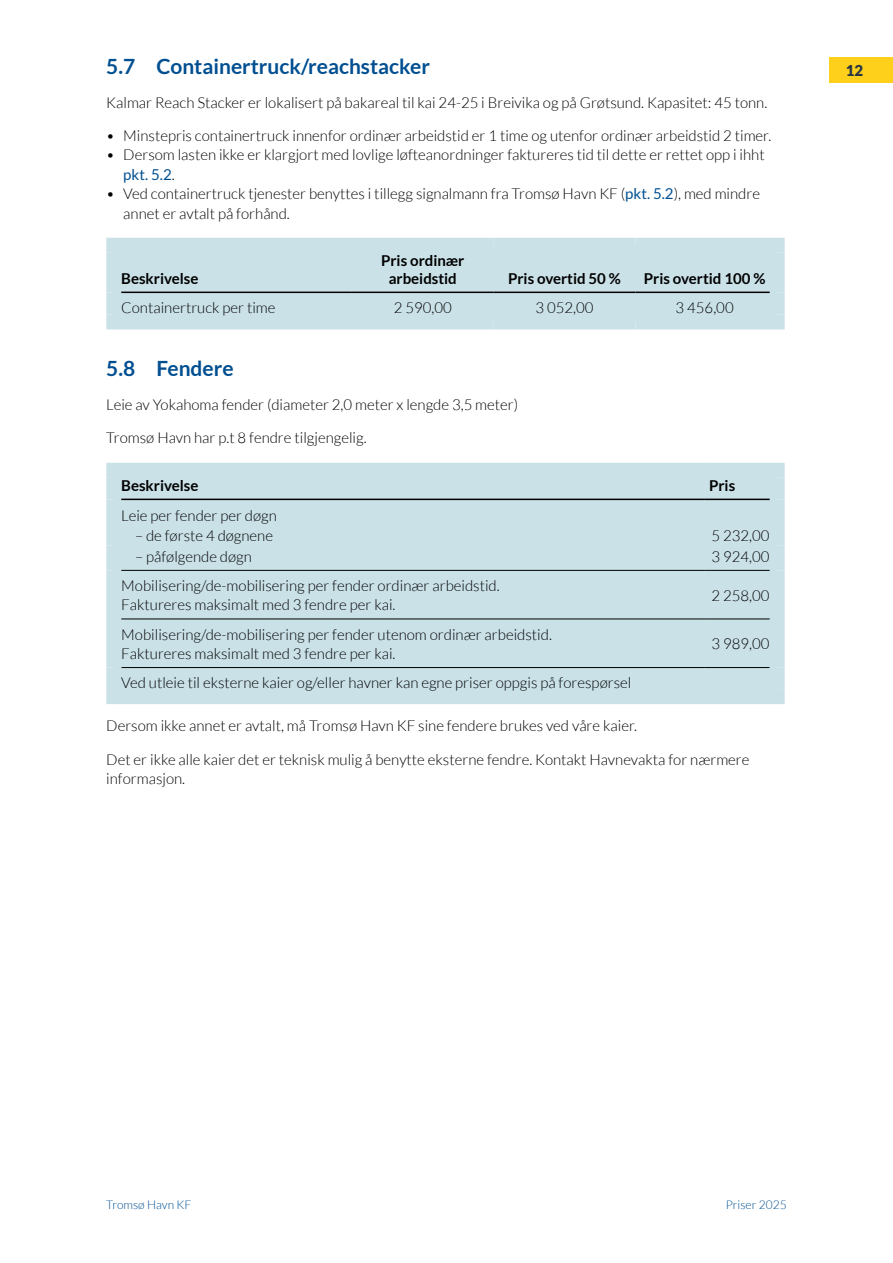
<style>
.page{position:relative;width:893px;height:1263px;background:#fff}
.page>*{position:absolute;margin:0;border:0;box-sizing:border-box;transform-origin:0 0}
.t1{font:700 21px "Lato";color:#004f91}
.t2{font:300 15px/19.5px "Lato";color:#000}
.t3{font:700 15px/18px "Lato";color:#000;text-align:center}
.t4{font:900 15px "Lato";color:#283542}
.t5{font:300 12px "Lato";color:#004f91}
.s1{font-weight:400;color:#004f91}
</style>
<div class="page">
<div style="left:829px;top:57px;width:64px;height:26px;background:#fecf1b"></div>
<div style="left:121px;top:253px;width:649px;height:61px;background:#cae1e8"></div>
<div style="left:106px;top:314px;width:246px;height:15px;background:#cae1e8"></div>
<div style="left:352px;top:314px;width:142px;height:15px;background:#cae1e8"></div>
<div style="left:494px;top:314px;width:141px;height:15px;background:#cae1e8"></div>
<div style="left:635px;top:314px;width:150px;height:15px;background:#cae1e8"></div>
<div style="left:106px;top:238px;width:246px;height:15px;background:#cae1e8"></div>
<div style="left:106px;top:253px;width:15px;height:39px;background:#cae1e8"></div>
<div style="left:352px;top:238px;width:142px;height:15px;background:#cae1e8"></div>
<div style="left:494px;top:238px;width:141px;height:15px;background:#cae1e8"></div>
<div style="left:635px;top:238px;width:150px;height:15px;background:#cae1e8"></div>
<div style="left:106px;top:292px;width:15px;height:22px;background:#cae1e8"></div>
<div style="left:770px;top:253px;width:15px;height:39px;background:#cae1e8"></div>
<div style="left:770px;top:292px;width:15px;height:22px;background:#cae1e8"></div>
<hr style="left:121px;top:292px;width:231px;height:1px;background:#000">
<hr style="left:352px;top:292px;width:142px;height:1px;background:#000">
<hr style="left:494px;top:292px;width:141px;height:1px;background:#000">
<hr style="left:635px;top:292px;width:135px;height:1px;background:#000">
<div style="left:121px;top:478px;width:649px;height:211px;background:#cae1e8"></div>
<hr style="left:121px;top:667px;width:584px;height:1px;background:#000">
<hr style="left:705px;top:667px;width:65px;height:1px;background:#000">
<div style="left:106px;top:463px;width:599px;height:15px;background:#cae1e8"></div>
<div style="left:106px;top:478px;width:15px;height:21px;background:#cae1e8"></div>
<div style="left:705px;top:463px;width:80px;height:15px;background:#cae1e8"></div>
<div style="left:106px;top:499px;width:15px;height:26px;background:#cae1e8"></div>
<div style="left:106px;top:525px;width:15px;height:20px;background:#cae1e8"></div>
<div style="left:106px;top:545px;width:15px;height:25px;background:#cae1e8"></div>
<div style="left:106px;top:570px;width:15px;height:49px;background:#cae1e8"></div>
<div style="left:106px;top:619px;width:15px;height:48px;background:#cae1e8"></div>
<div style="left:106px;top:667px;width:15px;height:22px;background:#cae1e8"></div>
<div style="left:770px;top:478px;width:15px;height:21px;background:#cae1e8"></div>
<div style="left:770px;top:499px;width:15px;height:26px;background:#cae1e8"></div>
<div style="left:770px;top:525px;width:15px;height:20px;background:#cae1e8"></div>
<div style="left:770px;top:545px;width:15px;height:25px;background:#cae1e8"></div>
<div style="left:770px;top:570px;width:15px;height:49px;background:#cae1e8"></div>
<div style="left:770px;top:619px;width:15px;height:48px;background:#cae1e8"></div>
<div style="left:770px;top:667px;width:15px;height:22px;background:#cae1e8"></div>
<hr style="left:121px;top:499px;width:584px;height:1px;background:#000">
<hr style="left:705px;top:499px;width:65px;height:1px;background:#000">
<hr style="left:121px;top:570px;width:584px;height:1px;background:#000">
<hr style="left:705px;top:570px;width:65px;height:1px;background:#000">
<hr style="left:121px;top:619px;width:584px;height:1px;background:#000">
<hr style="left:705px;top:619px;width:65px;height:1px;background:#000">
<div style="left:106px;top:689px;width:599px;height:15px;background:#cae1e8"></div>
<div style="left:705px;top:689px;width:80px;height:15px;background:#cae1e8"></div>
<h1 class="t1" style="left:106px;top:55px;width:325px">5.7 Containertruck/reachstacker</h1>
<p class="t2" style="left:106px;top:93px;width:663px">Kalmar Reach Stacker er lokalisert på bakareal til kai 24-25 i Breivika og på Grøtsund. Kapasitet: 45 tonn.</p>
<p class="t2" style="left:106px;top:126px;width:667px">• Minstepris containertruck innenfor ordinær arbeidstid er 1 time og utenfor ordinær arbeidstid 2 timer.</p>
<p class="t2" style="left:123px;top:145px;width:643px;text-indent:-17px">• Dersom lasten ikke er klargjort med lovlige løfteanordninger faktureres tid til dette er rettet opp i ihht <span class="s1">pkt. 5.2</span>.</p>
<p class="t2" style="left:123px;top:184px;width:638px;text-indent:-17px">• Ved containertruck tjenester benyttes i tillegg signalmann fra Tromsø Havn KF (<span class="s1">pkt. 5.2</span>), med mindre annet er avtalt på forhånd.</p>
<p class="t3" style="left:121px;top:269px;width:79px">Beskrivelse</p>
<p class="t3" style="left:381px;top:251px;width:85px">Pris ordinær arbeidstid</p>
<p class="t3" style="left:508px;top:269px;width:114px">Pris overtid 50 %</p>
<p class="t3" style="left:644px;top:269px;width:123px">Pris overtid 100 %</p>
<p class="t2" style="left:121px;top:298px;width:156px">Containertruck per time</p>
<p class="t2" style="left:394px;top:298px;width:60px">2 590,00</p>
<p class="t2" style="left:535px;top:298px;width:60px">3 052,00</p>
<p class="t2" style="left:676px;top:298px;width:60px">3 456,00</p>
<h1 class="t1" style="left:106px;top:357px;width:129px">5.8 Fendere</h1>
<p class="t2" style="left:106px;top:395px;width:414px">Leie av Yokahoma fender (diameter 2,0 meter x lengde 3,5 meter)</p>
<p class="t2" style="left:106px;top:428px;width:262px">Tromsø Havn har p.t 8 fendre tilgjengelig.</p>
<p class="t3" style="left:121px;top:476px;width:79px">Beskrivelse</p>
<p class="t3" style="left:709px;top:476px;width:28px">Pris</p>
<p class="t2" style="left:121px;top:506px;width:157px">Leie per fender per døgn</p>
<p class="t2" style="left:135px;top:526px;width:140px">– de første 4 døgnene</p>
<p class="t2" style="left:712px;top:526px;width:60px">5 232,00</p>
<p class="t2" style="left:135px;top:547px;width:118px">– påfølgende døgn</p>
<p class="t2" style="left:712px;top:547px;width:60px">3 924,00</p>
<p class="t2" style="left:121px;top:576px;width:380px">Mobilisering/de-mobilisering per fender ordinær arbeidstid.<br>Faktureres maksimalt med 3 fendre per kai.</p>
<p class="t2" style="left:712px;top:586px;width:60px">2 258,00</p>
<p class="t2" style="left:121px;top:624px;width:432px">Mobilisering/de-mobilisering per fender utenom ordinær arbeidstid.<br>Faktureres maksimalt med 3 fendre per kai.</p>
<p class="t2" style="left:712px;top:634px;width:60px">3 989,00</p>
<p class="t2" style="left:121px;top:673px;width:512px">Ved utleie til eksterne kaier og/eller havner kan egne priser oppgis på forespørsel</p>
<p class="t2" style="left:106px;top:716px;width:532px">Dersom ikke annet er avtalt, må Tromsø Havn KF sine fendere brukes ved våre kaier.</p>
<p class="t2" style="left:106px;top:750px;width:645px">Det er ikke alle kaier det er teknisk mulig å benytte eksterne fendre. Kontakt Havnevakta for nærmere informasjon.</p>
<p class="t4" style="left:846px;top:62px;width:19px">12</p>
<p class="t5" style="left:106px;top:1198px;width:87px">Tromsø Havn KF</p>
<p class="t5" style="left:726px;top:1198px;width:62px">Priser 2025</p>
</div>
